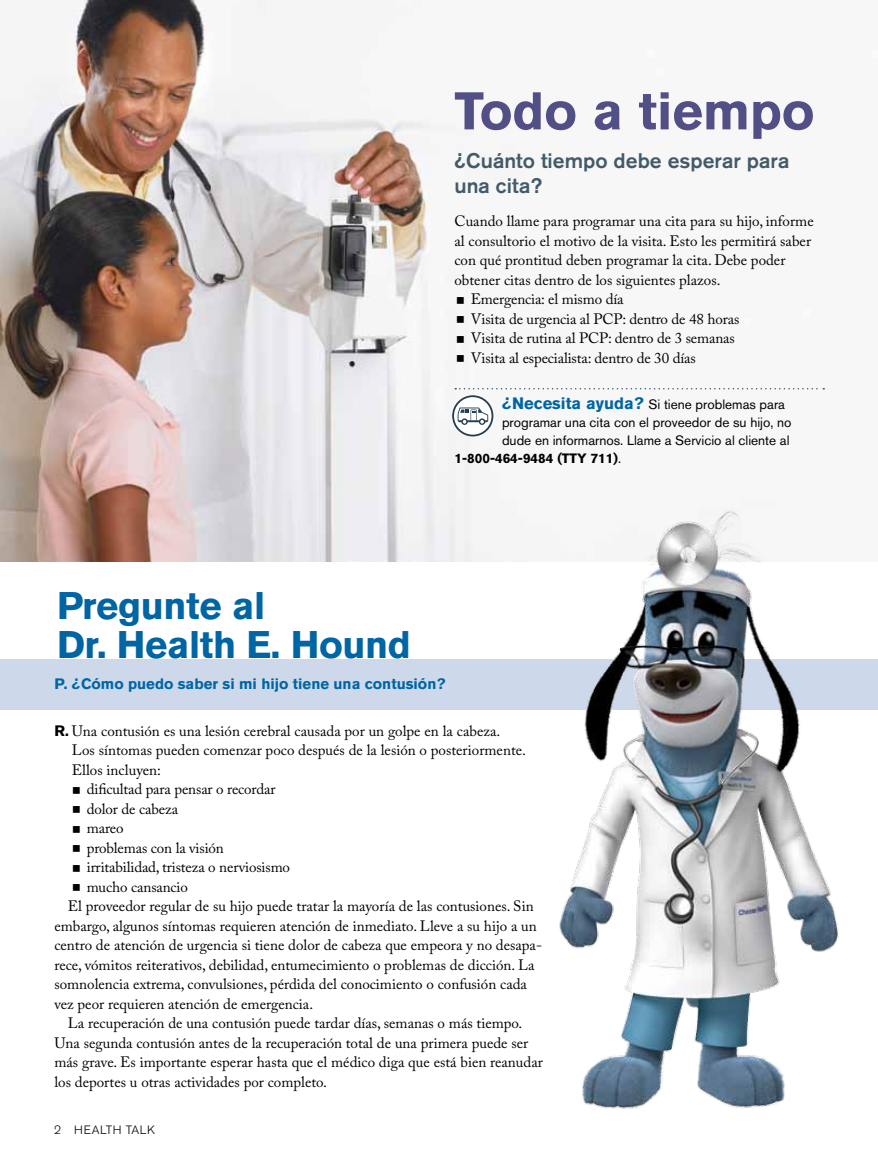
<style>
.page{position:relative;width:878px;height:1161px;background:#fff}
.page>*{position:absolute;margin:0;border:0;box-sizing:border-box;transform-origin:0 0}
.t1{font:700 52.5px "Akzidenz Grotesk BE";color:#524e86}
.t2{font:700 38.25px/39px "Akzidenz Grotesk BE";letter-spacing:-.01em;color:#0065a4}
.t3{font:500 21px/25.2px "Akzidenz Grotesk BE";color:#425a69}
.t4{font:15px "Adobe Caslon Pro";color:#000}
.t5{font:700 15px "Akzidenz Grotesk BE";color:#0065a4}
.t6{font:13.5px "Akzidenz Grotesk BE";color:#000}
.t7{font:700 13.5px "Akzidenz Grotesk BE";color:#000}
.t8{font:300 12px "Akzidenz Grotesk BE";letter-spacing:.05em;color:#000}
.s1{font-weight:700;font-size:16.5px;color:#0065a4}
.s2{font-weight:400}
.s3{font-family:"Akzidenz Grotesk BE";font-weight:700}
</style>
<div class="page">
<img style="left:0;top:0;width:825px;height:561px">
<div style="left:0;top:659px;width:878px;height:51px;background:#cdd9eb"></div>
<img style="left:547px;top:500px;width:292px;height:609px">
<svg style="left:452px;top:388px;width:372px;height:48px"></svg>
<svg style="left:457px;top:296px;width:7px;height:7px"></svg>
<svg style="left:457px;top:316px;width:7px;height:7px"></svg>
<svg style="left:457px;top:335px;width:7px;height:7px"></svg>
<svg style="left:457px;top:355px;width:7px;height:7px"></svg>
<h1 class="t1" style="left:454px;top:81px;width:361px">Todo a tiempo</h1>
<h3 class="t3" style="left:454px;top:148px;width:336px">¿Cuánto tiempo debe esperar para una cita?</h3>
<p class="t4" style="left:454px;top:212px;width:361px">Cuando llame para programar una cita para su hijo, informe</p>
<p class="t4" style="left:454px;top:232px;width:358px">al consultorio el motivo de la visita. Esto les permitirá saber</p>
<p class="t4" style="left:454px;top:251px;width:332px">con qué prontitud deben programar la cita. Debe poder</p>
<p class="t4" style="left:454px;top:271px;width:267px">obtener citas dentro de los siguientes plazos.</p>
<p class="t4" style="left:470px;top:290px;width:154px">Emergencia: el mismo día</p>
<p class="t4" style="left:470px;top:310px;width:270px">Visita de urgencia al PCP: dentro de 48 horas</p>
<p class="t4" style="left:470px;top:329px;width:265px">Visita de rutina al PCP: dentro de 3 semanas</p>
<p class="t4" style="left:470px;top:349px;width:226px">Visita al especialista: dentro de 30 días</p>
<p class="t6" style="left:502px;top:396px;width:284px"><span class="s1">¿Necesita ayuda?</span> Si tiene problemas para</p>
<p class="t6" style="left:502px;top:414px;width:291px">programar una cita con el proveedor de su hijo, no</p>
<p class="t6" style="left:502px;top:432px;width:289px">dude en informarnos. Llame a Servicio al cliente al</p>
<p class="t7" style="left:454px;top:451px;width:168px">1-800-464-9484 (TTY 711)<span class="s2">.</span></p>
<h2 class="t2" style="left:57px;top:587px;width:355px">Pregunte al<br>Dr. Health E. Hound</h2>
<p class="t5" style="left:54px;top:676px;width:392px">P. ¿Cómo puedo saber si mi hijo tiene una contusión?</p>
<p class="t4" style="left:54px;top:722px;width:447px"><span class="s3">R.</span> Una contusión es una lesión cerebral causada por un golpe en la cabeza.</p>
<p class="t4" style="left:72px;top:741px;width:455px">Los síntomas pueden comenzar poco después de la lesión o posteriormente.</p>
<p class="t4" style="left:72px;top:761px;width:91px">Ellos incluyen:</p>
<p class="t4" style="left:87px;top:780px;width:190px">dificultad para pensar o recordar</p>
<p class="t4" style="left:87px;top:800px;width:93px">dolor de cabeza</p>
<p class="t4" style="left:87px;top:819px;width:38px">mareo</p>
<p class="t4" style="left:87px;top:839px;width:138px">problemas con la visión</p>
<p class="t4" style="left:87px;top:858px;width:205px">irritabilidad, tristeza o nerviosismo</p>
<p class="t4" style="left:87px;top:878px;width:103px">mucho cansancio</p>
<p class="t4" style="left:68px;top:897px;width:467px">El proveedor regular de su hijo puede tratar la mayoría de las contusiones. Sin</p>
<p class="t4" style="left:54px;top:917px;width:484px">embargo, algunos síntomas requieren atención de inmediato. Lleve a su hijo a un</p>
<p class="t4" style="left:54px;top:936px;width:489px">centro de atención de urgencia si tiene dolor de cabeza que empeora y no desapa-</p>
<p class="t4" style="left:54px;top:956px;width:481px">rece, vómitos reiterativos, debilidad, entumecimiento o problemas de dicción. La</p>
<p class="t4" style="left:54px;top:975px;width:474px">somnolencia extrema, convulsiones, pérdida del conocimiento o confusión cada</p>
<p class="t4" style="left:54px;top:995px;width:260px">vez peor requieren atención de emergencia.</p>
<p class="t4" style="left:68px;top:1014px;width:456px">La recuperación de una contusión puede tardar días, semanas o más tiempo.</p>
<p class="t4" style="left:54px;top:1034px;width:475px">Una segunda contusión antes de la recuperación total de una primera puede ser</p>
<p class="t4" style="left:54px;top:1053px;width:490px">más grave. Es importante esperar hasta que el médico diga que está bien reanudar</p>
<p class="t4" style="left:54px;top:1073px;width:274px">los deportes u otras actividades por completo.</p>
<p class="t8" style="left:54px;top:1123px;width:103px">2 HEALTH TALK</p>
</div>
